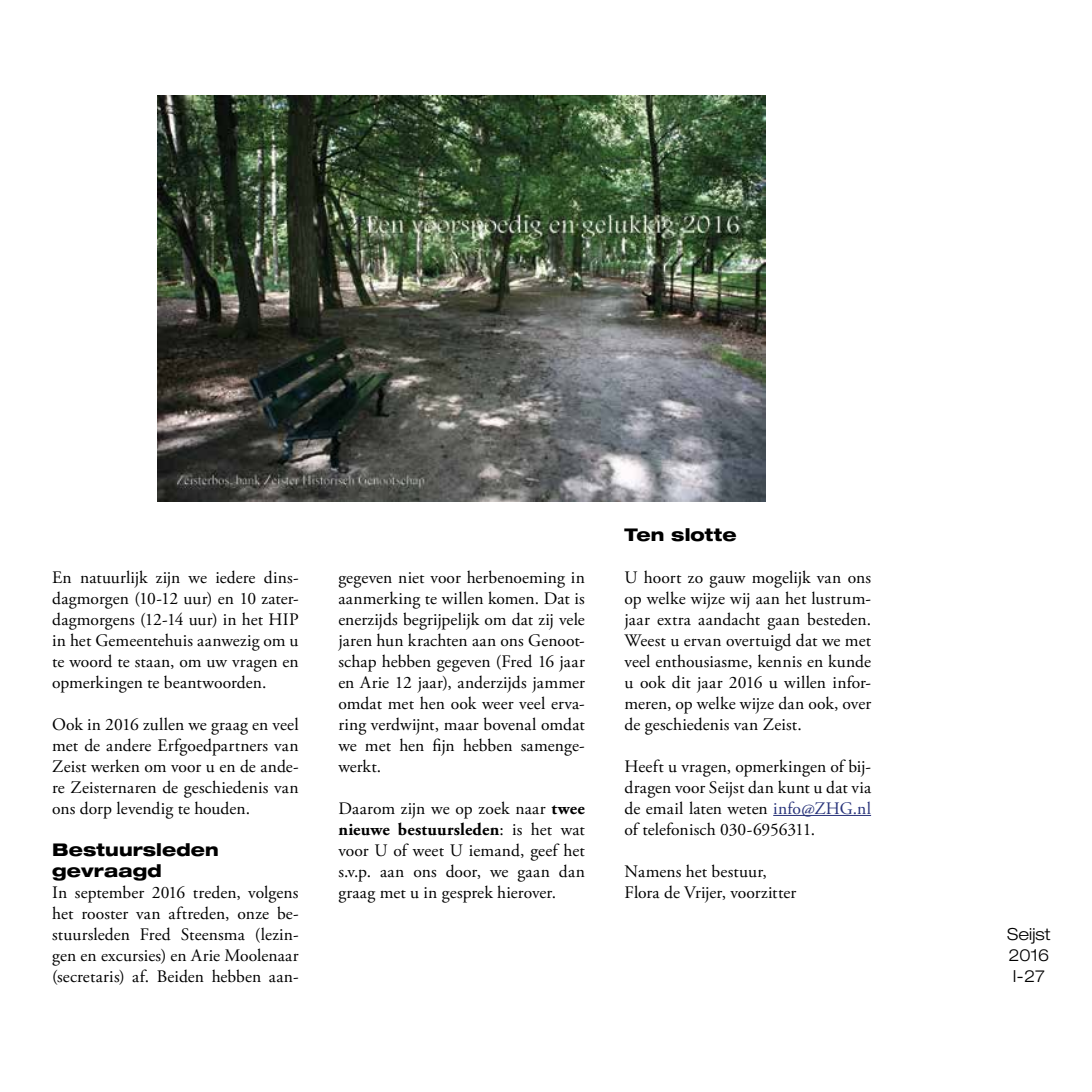
<style>
.page{position:relative;width:1092px;height:1092px;background:#fff}
.page>*{position:absolute;margin:0;border:0;box-sizing:border-box;transform-origin:0 0}
.t1{font:17.5px/21px "Adobe Garamond Pro";letter-spacing:.005em;color:#000;text-align:justify}
.t2{font:800 expanded 17.5px/21px "Helvetica Neue LT Std";letter-spacing:.005em;color:#000}
.t3{font:300 expanded 16.62px/21px "Helvetica Neue LT Std";letter-spacing:.005em;color:#000;text-align:justify}
.s1{font-weight:700}
.s2{color:#28337a}
</style>
<div class="page">
<hr style="left:773px;top:815px;width:98px;height:1px;background:#28337a">
<img style="left:157px;top:95px;width:608px;height:406px">
<p class="t1" style="left:52px;top:567px;width:248px">En natuurlijk zijn we iedere dins&shy;dagmorgen (10-12 uur) en 10 zater&shy;dagmorgens (12-14 uur) in het HIP in het Gemeentehuis aanwezig om u te woord te staan, om uw vragen en opmerkingen te beantwoorden.</p>
<p class="t1" style="left:52px;top:714px;width:248px">Ook in 2016 zullen we graag en veel met de andere Erfgoedpartners van Zeist werken om voor u en de ande&shy;re Zeisternaren de geschiedenis van ons dorp levendig te houden.</p>
<p class="t2" style="left:52px;top:838px;width:168px">Bestuursleden gevraagd</p>
<p class="t1" style="left:52px;top:882px;width:248px">In september 2016 treden, volgens het rooster van aftreden, onze be&shy;stuursleden Fred Steensma (lezin&shy;gen en excursies) en Arie Moolenaar (secretaris) af. Beiden hebben aan-</p>
<p class="t1" style="left:338px;top:567px;width:248px">gegeven niet voor herbenoeming in aanmerking te willen komen. Dat is enerzijds begrijpelijk om dat zij vele jaren hun krachten aan ons Genoot&shy;schap hebben gegeven (Fred 16 jaar en Arie 12 jaar), anderzijds jammer omdat met hen ook weer veel erva&shy;ring verdwijnt, maar bovenal omdat we met hen fijn hebben samenge&shy;werkt.</p>
<p class="t1" style="left:338px;top:798px;width:248px">Daarom zijn we op zoek naar <span class="s1">twee nieuwe bestuursleden</span>: is het wat voor U of weet U iemand, geef het s.v.p. aan ons door, we gaan dan graag met u in gesprek hierover.</p>
<p class="t2" style="left:624px;top:523px;width:114px">Ten slotte</p>
<p class="t1" style="left:624px;top:567px;width:248px">U hoort zo gauw mogelijk van ons op welke wijze wij aan het lustrum&shy;jaar extra aandacht gaan besteden.<br>Weest u ervan overtuigd dat we met veel enthousiasme, kennis en kunde u ook dit jaar 2016 u willen infor&shy;meren, op welke wijze dan ook, over de geschiedenis van Zeist.</p>
<p class="t1" style="left:624px;top:756px;width:248px">Heeft u vragen, opmerkingen of bij&shy;dragen voor Seijst dan kunt u dat via de email laten weten <span class="s2">info@ZHG.nl </span>of telefonisch 030-6956311.</p>
<p class="t1" style="left:624px;top:861px;width:173px">Namens het bestuur,<br>Flora de Vrijer, voorzitter</p>
<p class="t3" style="left:1007px;top:923px;width:45px">Seijst 2016<br>I-27</p>
</div>
